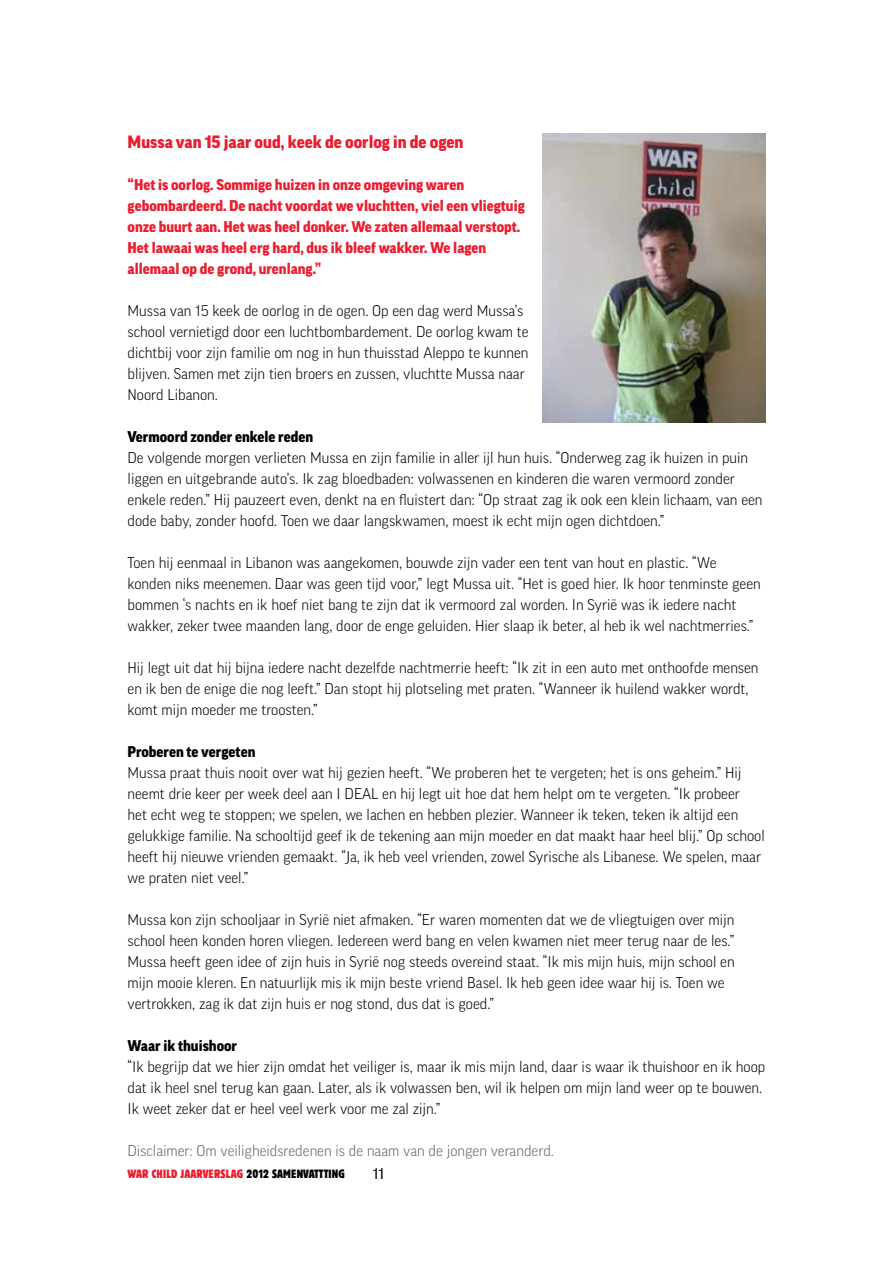
<style>
.page{position:relative;width:893px;height:1263px;background:#fff}
.page>*{position:absolute;margin:0;border:0;box-sizing:border-box;transform-origin:0 0}
.t1{font:900 17.25px "Good LF";color:#ed1c2e}
.t2{font:300 15px/21px "Good LF";color:#000}
.t3{font:900 15px/21px "Good OSF";color:#ed1c2e}
.t4{font:300 15px "Good LF";color:#636466}
.t5{font:900 15px "Good OSF";color:#000}
.t6{font:15px "Good LF";color:#000}
.t7{font:condensed 12px "Block BE";color:#ed1c2e}
.s1{color:#000}
</style>
<div class="page">
<img style="left:543px;top:134px;width:222px;height:288px">
<p class="t1" style="left:128px;top:133px;width:337px">Mussa van 15 jaar oud, keek de oorlog in de ogen</p>
<p class="t3" style="left:128px;top:174px;width:399px">“Het is oorlog. Sommige huizen in onze omgeving waren gebombardeerd. De nacht voordat we vluchtten, viel een vliegtuig onze buurt aan. Het was heel donker. We zaten allemaal verstopt.<br>Het lawaai was heel erg hard, dus ik bleef wakker. We lagen allemaal op de grond, urenlang.”</p>
<p class="t2" style="left:128px;top:300px;width:402px">Mussa van 15 keek de oorlog in de ogen. Op een dag werd Mussa’s school vernietigd door een luchtbombardement. De oorlog kwam te dichtbij voor zijn familie om nog in hun thuisstad Aleppo te kunnen blijven. Samen met zijn tien broers en zussen, vluchtte Mussa naar Noord Libanon.</p>
<p class="t5" style="left:128px;top:428px;width:187px">Vermoord zonder enkele reden</p>
<p class="t2" style="left:128px;top:447px;width:636px">De volgende morgen verlieten Mussa en zijn familie in aller ijl hun huis. “Onderweg zag ik huizen in puin liggen en uitgebrande auto’s. Ik zag bloedbaden: volwassenen en kinderen die waren vermoord zonder enkele reden.” Hij pauzeert even, denkt na en fluistert dan: “Op straat zag ik ook een klein lichaam, van een dode baby, zonder hoofd. Toen we daar langskwamen, moest ik echt mijn ogen dichtdoen.”</p>
<p class="t2" style="left:128px;top:552px;width:635px">Toen hij eenmaal in Libanon was aangekomen, bouwde zijn vader een tent van hout en plastic. “We konden niks meenemen. Daar was geen tijd voor,” legt Mussa uit. “Het is goed hier. Ik hoor tenminste geen bommen ‘s nachts en ik hoef niet bang te zijn dat ik vermoord zal worden. In Syrië was ik iedere nacht wakker, zeker twee maanden lang, door de enge geluiden. Hier slaap ik beter, al heb ik wel nachtmerries.”</p>
<p class="t2" style="left:128px;top:657px;width:632px">Hij legt uit dat hij bijna iedere nacht dezelfde nachtmerrie heeft: “Ik zit in een auto met onthoofde mensen en ik ben de enige die nog leeft.” Dan stopt hij plotseling met praten. “Wanneer ik huilend wakker wordt, komt mijn moeder me troosten.”</p>
<p class="t5" style="left:128px;top:743px;width:129px">Proberen te vergeten</p>
<p class="t2" style="left:128px;top:762px;width:639px">Mussa praat thuis nooit over wat hij gezien heeft. “We proberen het te vergeten; het is ons geheim.” Hij neemt drie keer per week deel aan I DEAL en hij legt uit hoe dat hem helpt om te vergeten. “Ik probeer<br>het echt weg te stoppen; we spelen, we lachen en hebben plezier. Wanneer ik teken, teken ik altijd een gelukkige familie. Na schooltijd geef ik de tekening aan mijn moeder en dat maakt haar heel blij.” Op school heeft hij nieuwe vrienden gemaakt. “Ja, ik heb veel vrienden, zowel Syrische als Libanese. We spelen, maar we praten niet veel.”</p>
<p class="t2" style="left:128px;top:909px;width:609px">Mussa kon zijn schooljaar in Syrië niet afmaken. “Er waren momenten dat we de vliegtuigen over mijn school heen konden horen vliegen. Iedereen werd bang en velen kwamen niet meer terug naar de les.” Mussa heeft geen idee of zijn huis in Syrië nog steeds overeind staat. “Ik mis mijn huis, mijn school en mijn mooie kleren. En natuurlijk mis ik mijn beste vriend Basel. Ik heb geen idee waar hij is. Toen we vertrokken, zag ik dat zijn huis er nog stond, dus dat is goed.”</p>
<p class="t5" style="left:128px;top:1037px;width:111px">Waar ik thuishoor</p>
<p class="t2" style="left:128px;top:1056px;width:639px">“Ik begrijp dat we hier zijn omdat het veiliger is, maar ik mis mijn land, daar is waar ik thuishoor en ik hoop dat ik heel snel terug kan gaan. Later, als ik volwassen ben, wil ik helpen om mijn land weer op te bouwen.<br>Ik weet zeker dat er heel veel werk voor me zal zijn.”</p>
<p class="t4" style="left:128px;top:1142px;width:428px">Disclaimer: Om veiligheidsredenen is de naam van de jongen veranderd.</p>
<p class="t7" style="left:128px;top:1167px;width:219px">WAR CHILD JAARVERSLAG <span class="s1">2012 SAMENVATTTING</span></p>
<p class="t6" style="left:373px;top:1166px;width:13px">11</p>
</div>
